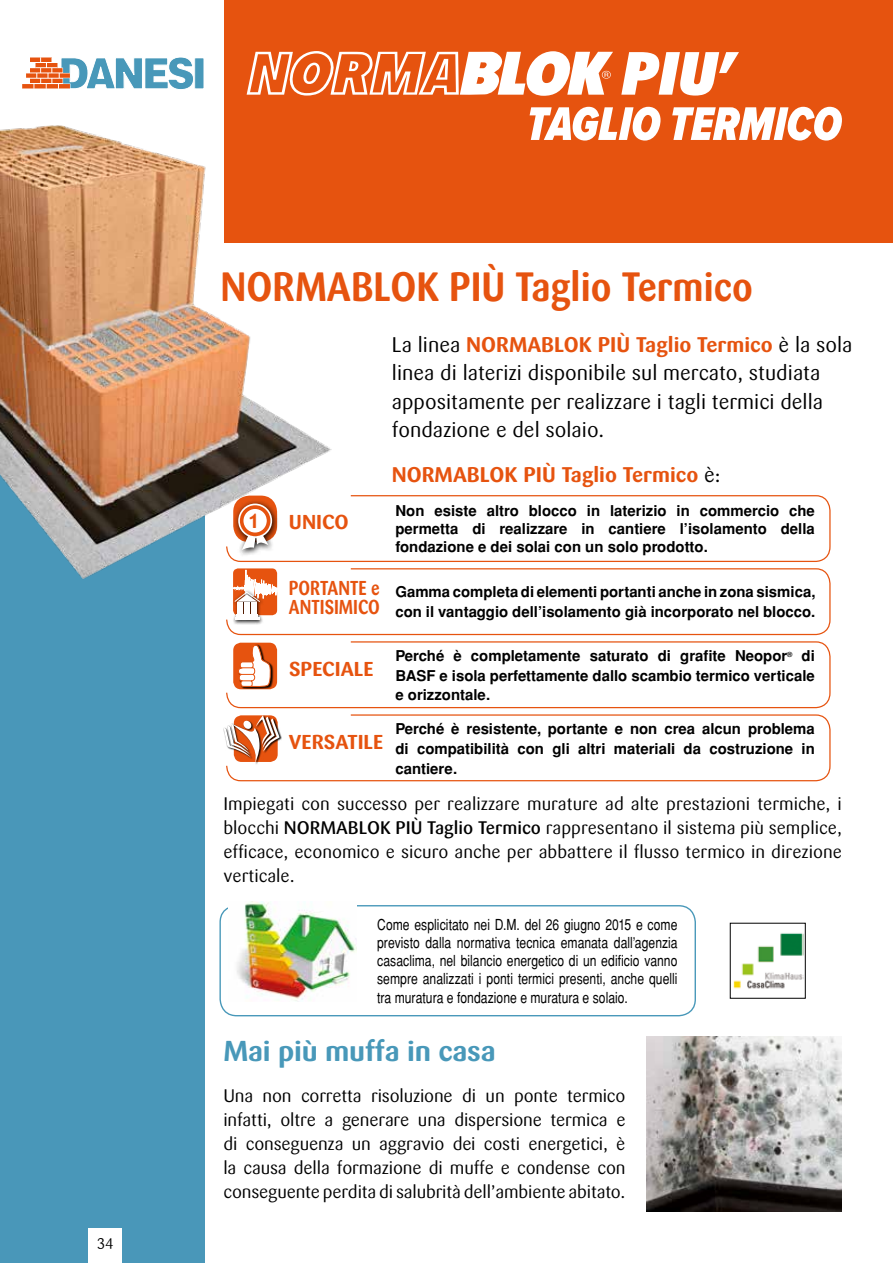
<style>
.page{position:relative;width:893px;height:1263px;background:#fff}
.page>*{position:absolute;margin:0;border:0;box-sizing:border-box;transform-origin:0 0}
.t1{font:700 40.5px "Sari";color:#e6530f;scale:.9 1}
.t2{font:700 28.5px "Sari";letter-spacing:-.01em;color:#4898b9}
.t3{font:21px/28.5px "Sari";color:#000}
.t4{font:700 21px "Sari";color:#e6530f}
.t5{font:700 19.95px "Sari";color:#e6530f}
.t6{font:700 19.95px/18.6px "Sari";color:#e6530f;scale:.82 1}
.t7{font:18px/24px "Sari";color:#000;text-align:justify}
.t8{font:15.15px/18.3px "Helvetica";letter-spacing:.005em;color:#000;text-align:justify;scale:.8 1}
.t9{font:700 15px/20px "Helvetica";color:#000;text-align:justify}
.t10{font:15px "Sari";color:#000}
.s1{font-size:27.45px}
.s2{font-weight:700;color:#e6530f}
.s3{font-weight:400;color:#000}
.s4{font-weight:500}
</style>
<div class="page">
<div style="left:225px;top:0;width:668px;height:242px;background:#e6530f"></div>
<div style="left:195px;top:58px;width:9px;height:31px;background:#4898b9"></div>
<svg style="left:22px;top:57px;width:171px;height:32px"></svg>
<div style="left:0;top:367px;width:204px;height:896px;background:#4997b9"></div>
<div style="left:88px;top:1229px;width:34px;height:34px;background:#fff"></div>
<img style="left:646px;top:1036px;width:196px;height:176px">
<img style="left:733px;top:933px;width:70px;height:56px">
<div style="left:219px;top:905px;width:477px;height:111px;border:1px solid #4898b9;border-radius:17px"></div>
<img style="left:228px;top:901px;width:129px;height:100px">
<img style="left:0;top:113px;width:342px;height:479px">
<svg style="left:223px;top:494px;width:608px;height:288px"></svg>
<svg style="left:530px;top:107px;width:312px;height:34px"></svg>
<svg style="left:621px;top:52px;width:118px;height:44px"></svg>
<svg style="left:247px;top:51px;width:366px;height:45px"></svg>
<p class="t10" style="left:97px;top:1232px;width:18px">34</p>
<h1 class="t1" style="left:221px;top:262px;width:593px">NORMABLOK PIÙ Taglio Termico</h1>
<h3 class="t5" style="left:250px;top:510px;width:101px"><span class="s1">1</span> UNICO</h3>
<h3 class="t6" style="left:289px;top:579px;width:112px">PORTANTE e<br>ANTISIMICO</h3>
<h3 class="t3" style="left:392px;top:330px;width:462px">La linea <span class="s2">NORMABLOK PIÙ Taglio Termico</span> è la sola linea di laterizi disponibile sul mercato, studiata appositamente per realizzare i tagli termici della fondazione e del solaio.</h3>
<h3 class="t4" style="left:392px;top:462px;width:330px">NORMABLOK PIÙ Taglio Termico <span class="s3">è:</span></h3>
<p class="t9" style="left:395px;top:502px;width:421px;line-height:18px">Non esiste altro blocco in laterizio in commercio che permetta di realizzare in cantiere l’isolamento della fondazione e dei solai con un solo prodotto.</p>
<p class="t9" style="left:395px;top:582px;width:422px">Gamma completa di elementi portanti anche in zona sismica, con il vantaggio dell’isolamento già incorporato nel blocco.</p>
<h3 class="t5" style="left:289px;top:657px;width:86px">SPECIALE</h3>
<h3 class="t5" style="left:289px;top:730px;width:96px">VERSATILE</h3>
<p class="t9" style="left:395px;top:645px;width:421px">Perché è completamente saturato di grafite Neopor<sup>®</sup> di BASF e isola perfettamente dallo scambio termico verticale e orizzontale.</p>
<p class="t9" style="left:395px;top:718px;width:421px">Perché è resistente, portante e non crea alcun problema di compatibilità con gli altri materiali da costruzione in cantiere.</p>
<p class="t7" style="left:223px;top:792px;width:620px">Impiegati con successo per realizzare murature ad alte prestazioni termiche, i blocchi <span class="s4">NORMABLOK PIÙ Taglio Termico</span> rappresentano il sistema più semplice, efficace, economico e sicuro anche per abbattere il flusso termico in direzione verticale.</p>
<p class="t8" style="left:377px;top:915px;width:377px">Come esplicitato nei D.M. del 26 giugno 2015 e come previsto dalla normativa tecnica emanata dall’agenzia casaclima, nel bilancio energetico di un edificio vanno sempre analizzati i ponti termici presenti, anche quelli tra muratura e fondazione e muratura e solaio.</p>
<h2 class="t2" style="left:223px;top:1034px;width:274px">Mai più muffa in casa</h2>
<p class="t7" style="left:223px;top:1084px;width:404px">Una non corretta risoluzione di un ponte termico infatti, oltre a generare una dispersione termica e di conseguenza un aggravio dei costi energetici, è la causa della formazione di muffe e condense con conseguente perdita di salubrità dell’ambiente abitato.</p>
</div>
